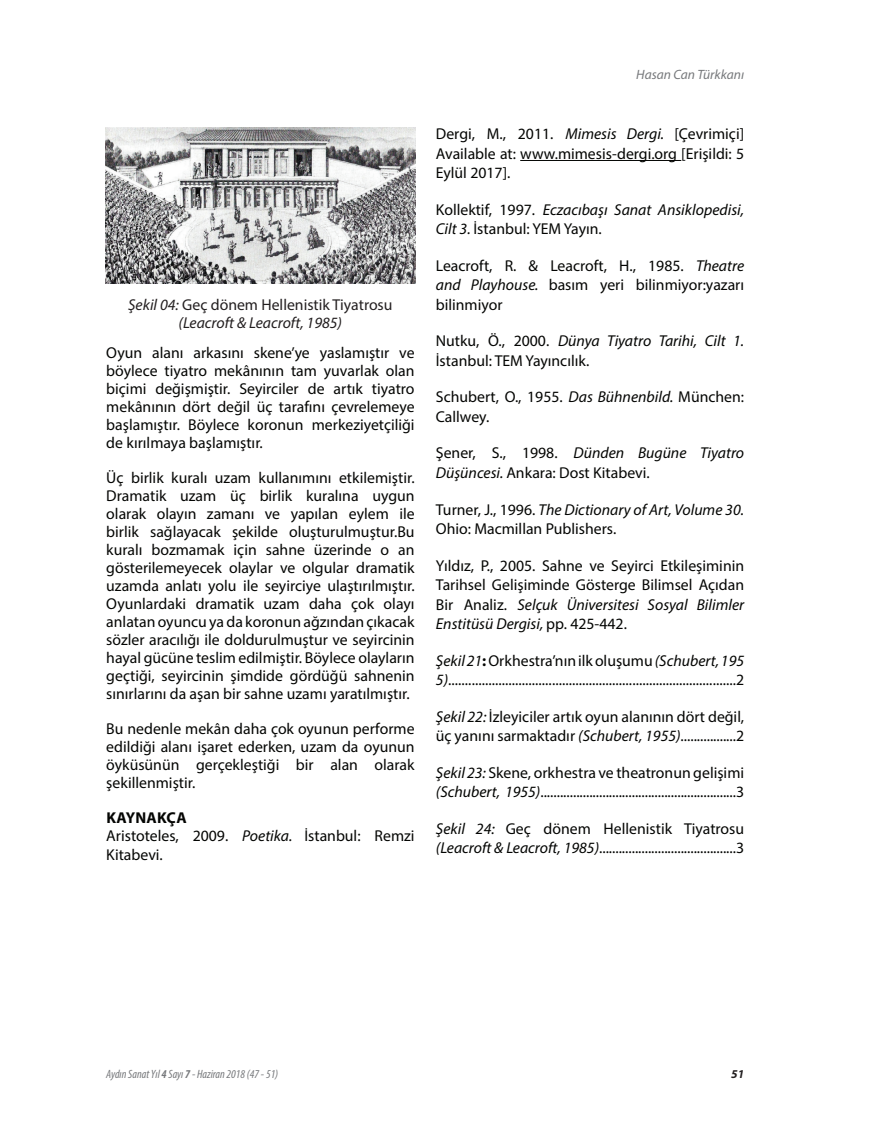
<style>
.page{position:relative;width:893px;height:1127px;background:#fff}
.page>*{position:absolute;margin:0;border:0;box-sizing:border-box;transform-origin:0 0}
.t1{font:15.75px/18px "Myriad Pro";color:#040503}
.t2{font:italic 15.75px/19.5px "Myriad Pro";color:#040503}
.t3{font:italic 15.75px/18.9px "Myriad Pro";color:#231f20;text-align:center}
.t4{font:italic 13.5px "Myriad Pro";color:#76787b}
.t5{font:italic condensed 12px "Myriad Pro";color:#76787b}
.t6{font:italic 700 12px "Myriad Pro";color:#231f20}
.s1{font-style:normal}
.s2{font-weight:700}
.s3{font-style:italic}
</style>
<div class="page">
<hr style="left:520px;top:160px;width:161px;height:1px;background:#040503">
<img style="left:106px;top:128px;width:309px;height:155px">
<p class="t3" style="left:128px;top:295px;width:266px">Şekil 04: <span class="s1">Geç dönem Hellenistik Tiyatrosu </span>(Leacroft &amp; Leacroft, 1985)</p>
<p class="t1" style="left:106px;top:343px;width:310px;text-align:justify">Oyun alanı arkasını skene’ye yaslamıştır ve böylece tiyatro mekânının tam yuvarlak olan biçimi değişmiştir. Seyirciler de artık tiyatro mekânının dört değil üç tarafını çevrelemeye başlamıştır. Böylece koronun merkeziyetçiliği de kırılmaya başlamıştır.</p>
<p class="t1" style="left:106px;top:468px;width:310px;text-align:justify">Üç birlik kuralı uzam kullanımını etkilemiştir.<br>Dramatik uzam üç birlik kuralına uygun olarak olayın zamanı ve yapılan eylem ile birlik sağlayacak şekilde oluşturulmuştur.Bu kuralı bozmamak için sahne üzerinde o an gösterilemeyecek olaylar ve olgular dramatik uzamda anlatı yolu ile seyirciye ulaştırılmıştır.<br>Oyunlardaki dramatik uzam daha çok olayı anlatan oyuncu ya da koronun ağzından çıkacak sözler aracılığı ile doldurulmuştur ve seyircinin hayal gücüne teslim edilmiştir. Böylece olayların geçtiği, seyircinin şimdide gördüğü sahnenin sınırlarını da aşan bir sahne uzamı yaratılmıştır.</p>
<p class="t1" style="left:106px;top:719px;width:310px;text-align:justify">Bu nedenle mekân daha çok oyunun performe edildiği alanı işaret ederken, uzam da oyunun öyküsünün gerçekleştiği bir alan olarak şekillenmiştir.</p>
<p class="t1" style="left:106px;top:808px;width:310px;line-height:18.5px"><span class="s2">KAYNAKÇA<br></span>Aristoteles, 2009. <span class="s3">Poetika.</span> İstanbul: Remzi<br>Kitabevi.</p>
<p class="t4" style="left:636px;top:67px;width:109px">Hasan Can Türkkanı</p>
<p class="t1" style="left:436px;top:124px;width:310px;line-height:19.5px;text-align:justify">Dergi, M., 2011. <span class="s3">Mimesis Dergi.</span> [Çevrimiçi] Available at: www.mimesis-dergi.org [Erişildi: 5<br>Eylül 2017].</p>
<p class="t2" style="left:436px;top:200px;width:310px"><span class="s1">Kollektif, 1997.</span> Eczacıbaşı Sanat Ansiklopedisi,<br>Cilt 3. <span class="s1">İstanbul: YEM Yayın.</span></p>
<p class="t1" style="left:436px;top:256px;width:310px;line-height:19.5px;text-align:justify">Leacroft, R. &amp; Leacroft, H., 1985. <span class="s3">Theatre and Playhouse.</span> basım yeri bilinmiyor:yazarı bilinmiyor</p>
<p class="t1" style="left:436px;top:331px;width:310px;line-height:19.5px">Nutku, Ö., 2000. <span class="s3">Dünya Tiyatro Tarihi, Cilt 1.<br></span>İstanbul: TEM Yayıncılık.</p>
<p class="t1" style="left:436px;top:387px;width:310px;line-height:19.5px">Schubert, O., 1955. <span class="s3">Das Bühnenbild.</span> München:<br>Callwey.</p>
<p class="t1" style="left:436px;top:443px;width:310px;line-height:19.5px">Şener, S., 1998. <span class="s3">Dünden Bugüne Tiyatro<br>Düşüncesi.</span> Ankara: Dost Kitabevi.</p>
<p class="t1" style="left:436px;top:499px;width:310px;line-height:19.5px">Turner, J., 1996. <span class="s3">The Dictionary of Art, Volume 30.<br></span>Ohio: Macmillan Publishers.</p>
<p class="t1" style="left:436px;top:555px;width:310px;line-height:19.5px;text-align:justify">Yıldız, P., 2005. Sahne ve Seyirci Etkileşiminin Tarihsel Gelişiminde Gösterge Bilimsel Açıdan Bir Analiz. <span class="s3">Selçuk Üniversitesi Sosyal Bilimler Enstitüsü Dergisi,</span> pp. 425-442.</p>
<p class="t1" style="left:436px;top:650px;width:310px;line-height:19.5px"><span class="s3">Şekil 21</span><span class="s2">:</span> Orkhestra’nın ilk oluşumu <span class="s3">(Schubert, 195<br>5)</span>......................................................................................2</p>
<p class="t1" style="left:436px;top:706px;width:310px;line-height:19.5px"><span class="s3">Şekil 22:</span> İzleyiciler artık oyun alanının dört değil, üç yanını sarmaktadır <span class="s3">(Schubert, 1955)</span>.................2</p>
<p class="t1" style="left:436px;top:762px;width:310px;line-height:19.5px"><span class="s3">Şekil 23:</span> Skene, orkhestra ve theatronun gelişimi <span class="s3">(Schubert, 1955)</span>............................................................3</p>
<p class="t1" style="left:436px;top:818px;width:310px;line-height:19.5px"><span class="s3">Şekil 24:</span> Geç dönem Hellenistik Tiyatrosu <span class="s3">(Leacroft &amp; Leacroft, 1985)</span>..........................................3</p>
<p class="t5" style="left:106px;top:1067px;width:174px">Aydın Sanat Yıl <span class="s2">4</span> Sayı <span class="s2">7</span> - Haziran 2018 (47 - 51)</p>
<p class="t6" style="left:731px;top:1066px;width:14px">51</p>
</div>
